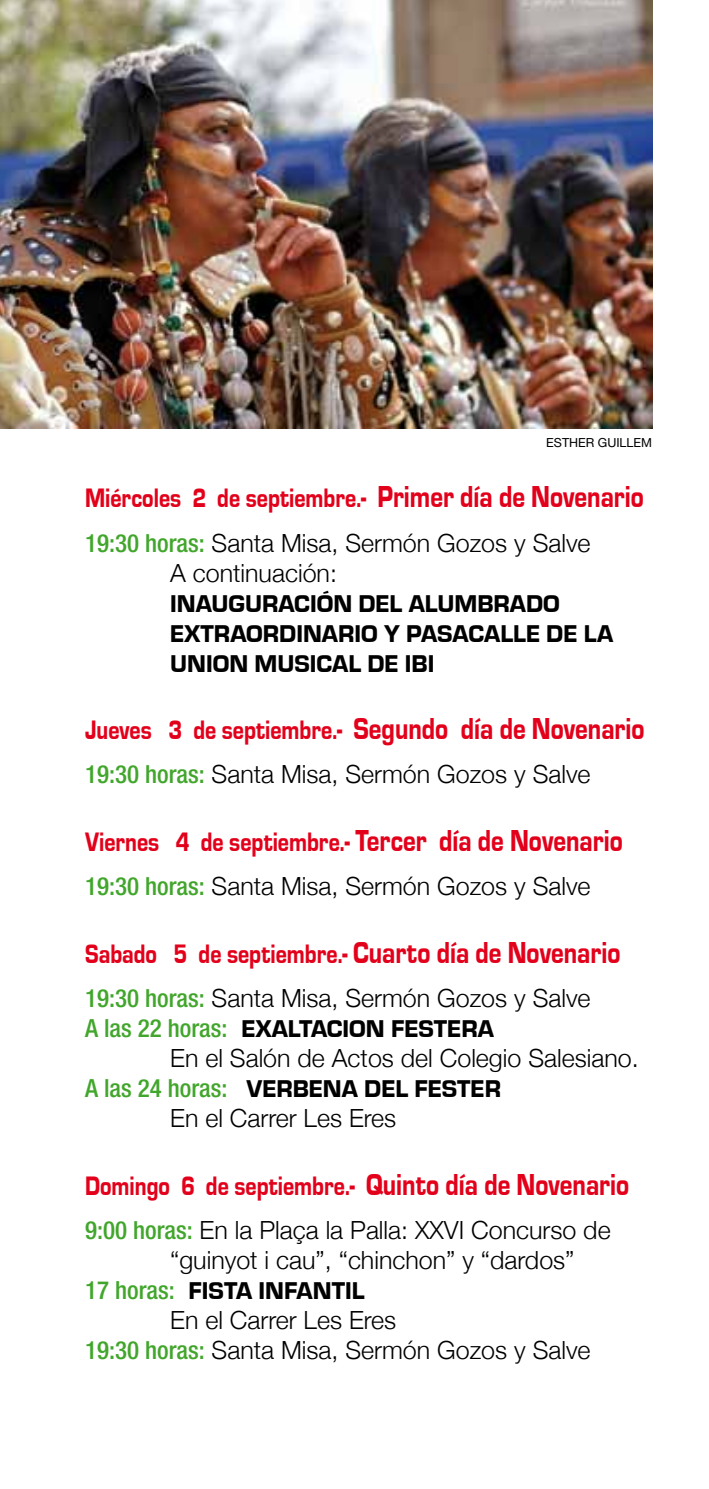
<style>
.page{position:relative;width:709px;height:1489px;background:#fff}
.page>*{position:absolute;margin:0;border:0;box-sizing:border-box;transform-origin:0 0}
.t1{font:27.5px "Eurostile T Heav";color:#e2001a;scale:.8 1}
.t2{font:300 25px/30px "Helvetica Neue";color:#000}
.t3{font:25px/30px "Eurostile T Heav";color:#000}
.t4{font:12.5px "Helvetica Neue";color:#000}
.s1{font-size:31.25px}
.s2{font-weight:500;font-stretch:condensed;color:#41a62b}
.s3{font-family:"Helvetica Neue";font-weight:500;font-stretch:condensed;color:#41a62b}
</style>
<div class="page">
<img style="left:0;top:0;width:652px;height:428px">
<p class="t4" style="left:546px;top:435px;width:107px">ESTHER GUILLEM</p>
<p class="t1" style="left:85px;top:483px;width:700px">Miércoles 2 de septiembre.- <span class="s1">Primer día de Novenario</span></p>
<p class="t2" style="left:170px;top:527px;width:422px;text-indent:-85px"><span class="s2">19:30 horas:</span> Santa Misa, Sermón Gozos y Salve<br>A continuación:</p>
<p class="t3" style="left:170px;top:589px;width:444px">INAUGURACIÓN DEL ALUMBRADO<br>EXTRAORDINARIO Y PASACALLE DE LA<br>UNION MUSICAL DE IBI</p>
<p class="t1" style="left:85px;top:715px;width:701px">Jueves 3 de septiembre.- <span class="s1">Segundo día de Novenario</span></p>
<p class="t2" style="left:85px;top:759px;width:507px"><span class="s2">19:30 horas:</span> Santa Misa, Sermón Gozos y Salve</p>
<p class="t1" style="left:85px;top:826px;width:673px">Viernes 4 de septiembre.- <span class="s1">Tercer día de Novenario</span></p>
<p class="t2" style="left:85px;top:870px;width:507px"><span class="s2">19:30 horas:</span> Santa Misa, Sermón Gozos y Salve</p>
<p class="t1" style="left:85px;top:938px;width:670px">Sabado 5 de septiembre.- <span class="s1">Cuarto día de Novenario</span></p>
<p class="t2" style="left:85px;top:982px;width:507px"><span class="s2">19:30 horas:</span> Santa Misa, Sermón Gozos y Salve</p>
<p class="t3" style="left:85px;top:1014px;width:410px"><span class="s3">A las 22 horas:</span> EXALTACION FESTERA</p>
<p class="t2" style="left:170px;top:1042px;width:470px">En el Salón de Actos del Colegio Salesiano.</p>
<p class="t3" style="left:85px;top:1074px;width:417px"><span class="s3">A las 24 horas:</span> VERBENA DEL FESTER</p>
<p class="t2" style="left:170px;top:1102px;width:228px">En el Carrer Les Eres</p>
<p class="t1" style="left:85px;top:1170px;width:681px">Domingo 6 de septiembre.- <span class="s1">Quinto día de Novenario</span></p>
<p class="t2" style="left:170px;top:1214px;width:442px;text-indent:-85px"><span class="s2">9:00 horas:</span> En la Plaça la Palla: XXVI Concurso de “guinyot i cau”, “chinchon” y “dardos”</p>
<p class="t3" style="left:85px;top:1275px;width:281px"><span class="s3">17 horas:</span> FISTA INFANTIL</p>
<p class="t2" style="left:85px;top:1304px;width:507px;text-indent:85px">En el Carrer Les Eres<br><span class="s2">19:30 horas:</span> Santa Misa, Sermón Gozos y Salve</p>
</div>
